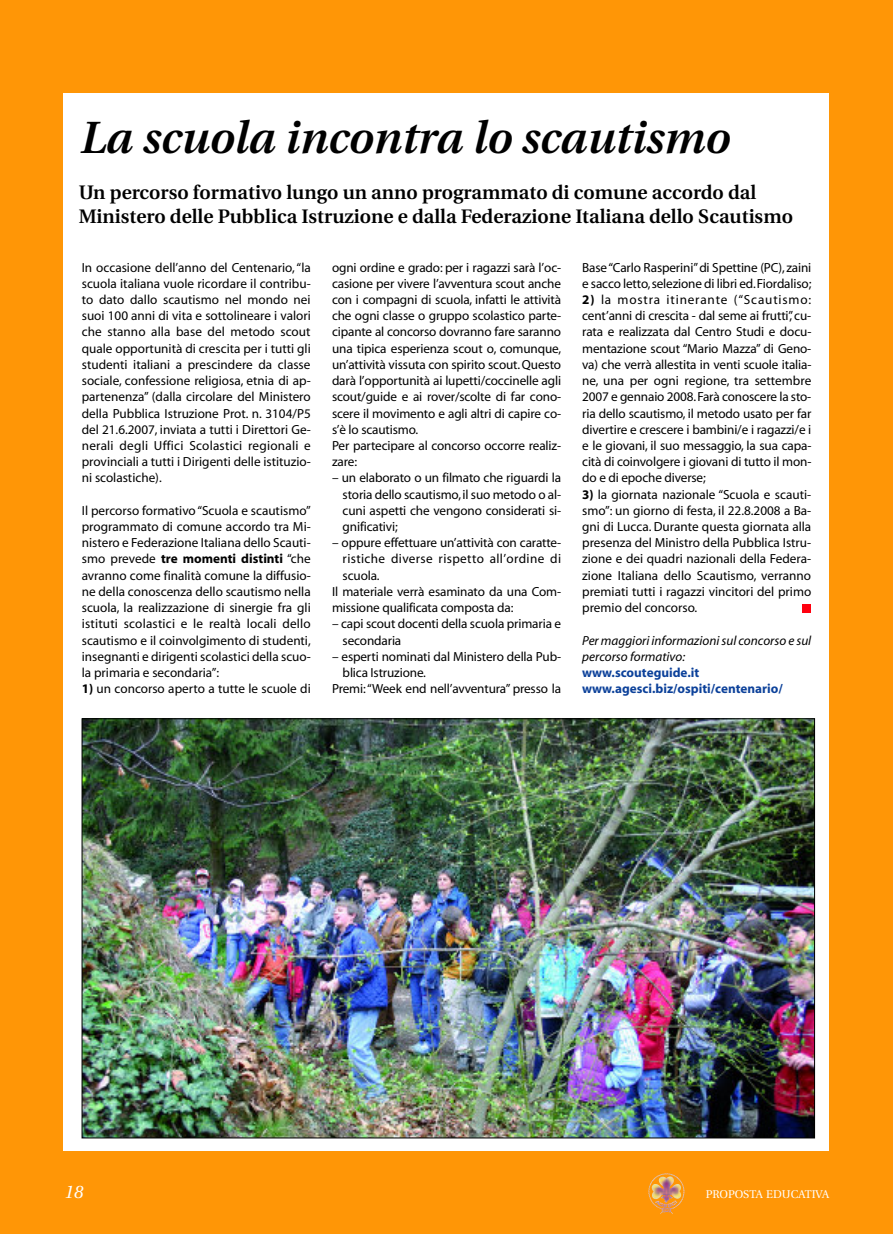
<style>
.page{position:relative;width:893px;height:1234px;background:#fff}
.page>*{position:absolute;margin:0;border:0;box-sizing:border-box;transform-origin:0 0}
.t1{font:italic 600 45px "Utopia";color:#000}
.t2{font:600 19.5px/24px "Utopia";color:#000}
.t3{font:italic 18px "Utopia";color:#fff}
.t4{font:13.2px/16.2px "Myriad";letter-spacing:-.01em;color:#000;text-align:justify}
.t5{font:italic 13.2px/16.2px "Myriad";color:#000}
.t6{font:700 13.2px/16.2px "Myriad";color:#0c419a}
.t7{font:13.2px "Myriad";letter-spacing:.03em;color:#000}
.t8{font:11.25px "Utopia";color:#fff}
.s1{font-weight:700}
</style>
<div class="page">
<div style="left:0;top:0;width:893px;height:1233px;background:#ff9606"></div>
<div style="left:64px;top:94px;width:765px;height:1056px;background:#fff"></div>
<img style="left:657px;top:1173px;width:20px;height:4px">
<img style="left:84px;top:720px;width:729px;height:415px">
<div style="left:802px;top:604px;width:9px;height:9px;background:#ff000f"></div>
<h1 class="t1" style="left:79px;top:119px;width:651px">La scuola incontra lo scautismo</h1>
<h2 class="t2" style="left:79px;top:182px;width:716px">Un percorso formativo lungo un anno programmato di comune accordo dal<br>Ministero delle Pubblica Istruzione e dalla Federazione Italiana dello Scautismo</h2>
<p class="t4" style="left:82px;top:260px;width:231px">In occasione dell’anno del Centenario, “la scuola italiana vuole ricordare il contribu&shy;to dato dallo scautismo nel mondo nei suoi 100 anni di vita e sottolineare i valori che stanno alla base del metodo scout quale opportunità di crescita per i tutti gli studenti italiani a prescindere da classe sociale, confessione religiosa, etnia di ap&shy;partenenza” (dalla circolare del Ministero della Pubblica Istruzione Prot. n. 3104/P5 del 21.6.2007, inviata a tutti i Direttori Ge&shy;nerali degli Uffici Scolastici regionali e provinciali a tutti i Dirigenti delle istituzio&shy;ni scolastiche).</p>
<p class="t4" style="left:82px;top:503px;width:231px">Il percorso formativo “Scuola e scautismo” programmato di comune accordo tra Mi&shy;nistero e Federazione Italiana dello Scauti&shy;smo prevede <span class="s1">tre momenti distinti</span> “che avranno come finalità comune la diffusio&shy;ne della conoscenza dello scautismo nella scuola, la realizzazione di sinergie fra gli istituti scolastici e le realtà locali dello scautismo e il coinvolgimento di studenti, insegnanti e dirigenti scolastici della scuo&shy;la primaria e secondaria”:</p>
<p class="t4" style="left:82px;top:681px;width:231px"><span class="s1">1)</span> un concorso aperto a tutte le scuole di</p>
<p class="t4" style="left:332px;top:260px;width:231px;text-align:left">ogni ordine e grado: per i ragazzi sarà l’oc&shy;casione per vivere l’avventura scout anche con i compagni di scuola, infatti le attività che ogni classe o gruppo scolastico parte&shy;cipante al concorso dovranno fare saranno una tipica esperienza scout o, comunque, un’attività vissuta con spirito scout. Questo darà l’opportunità ai lupetti/coccinelle agli scout/guide e ai rover/scolte di far cono&shy;scere il movimento e agli altri di capire co&shy;s’è lo scautismo.<br>Per partecipare al concorso occorre realiz&shy;zare:</p>
<p class="t4" style="left:343px;top:471px;width:220px;text-indent:-11px">– un elaborato o un filmato che riguardi la storia dello scautismo, il suo metodo o al&shy;cuni aspetti che vengono considerati si&shy;gnificativi;</p>
<p class="t4" style="left:332px;top:535px;width:231px">– oppure effettuare un’attività con caratte-</p>
<p class="t7" style="left:343px;top:554px;width:220px">ristiche diverse rispetto all’ordine di</p>
<p class="t4" style="left:343px;top:568px;width:39px">scuola.</p>
<p class="t4" style="left:332px;top:584px;width:231px">Il materiale verrà esaminato da una Com-</p>
<p class="t4" style="left:332px;top:600px;width:183px">missione qualificata composta da:</p>
<p class="t4" style="left:343px;top:616px;width:220px;text-indent:-11px">– capi scout docenti della scuola primaria e secondaria</p>
<p class="t4" style="left:332px;top:649px;width:231px">– esperti nominati dal Ministero della Pub-</p>
<p class="t4" style="left:343px;top:665px;width:85px">blica Istruzione.</p>
<p class="t4" style="left:332px;top:681px;width:231px">Premi: “Week end nell’avventura” presso la</p>
<p class="t4" style="left:582px;top:260px;width:231px">Base “Carlo Rasperini”di Spettine (PC), zaini e sacco letto,selezione di libri ed.Fiordaliso;</p>
<p class="t4" style="left:582px;top:292px;width:231px"><span class="s1">2)</span> la mostra itinerante (“Scautismo: cent’anni di crescita - dal seme ai frutti”, cu&shy;rata e realizzata dal Centro Studi e docu&shy;mentazione scout “Mario Mazza” di Geno&shy;va) che verrà allestita in venti scuole italia&shy;ne, una per ogni regione, tra settembre 2007 e gennaio 2008.Farà conoscere la sto&shy;ria dello scautismo, il metodo usato per far divertire e crescere i bambini/e i ragazzi/e i e le giovani, il suo messaggio, la sua capa&shy;cità di coinvolgere i giovani di tutto il mon&shy;do e di epoche diverse;</p>
<p class="t4" style="left:582px;top:487px;width:231px"><span class="s1">3)</span> la giornata nazionale “Scuola e scauti&shy;smo”: un giorno di festa, il 22.8.2008 a Ba&shy;gni di Lucca. Durante questa giornata alla presenza del Ministro della Pubblica Istru&shy;zione e dei quadri nazionali della Federa&shy;zione Italiana dello Scautismo, verranno premiati tutti i ragazzi vincitori del primo premio del concorso.</p>
<p class="t5" style="left:582px;top:633px;width:231px">Per maggiori informazioni sul concorso e sul percorso formativo:</p>
<p class="t6" style="left:582px;top:665px;width:202px">www.scouteguide.it www.agesci.biz/ospiti/centenario/</p>
<h3 class="t3" style="left:64px;top:1184px;width:21px">18</h3>
<p class="t8" style="left:706px;top:1189px;width:125px">PROPOSTA EDUCATIVA</p>
</div>
